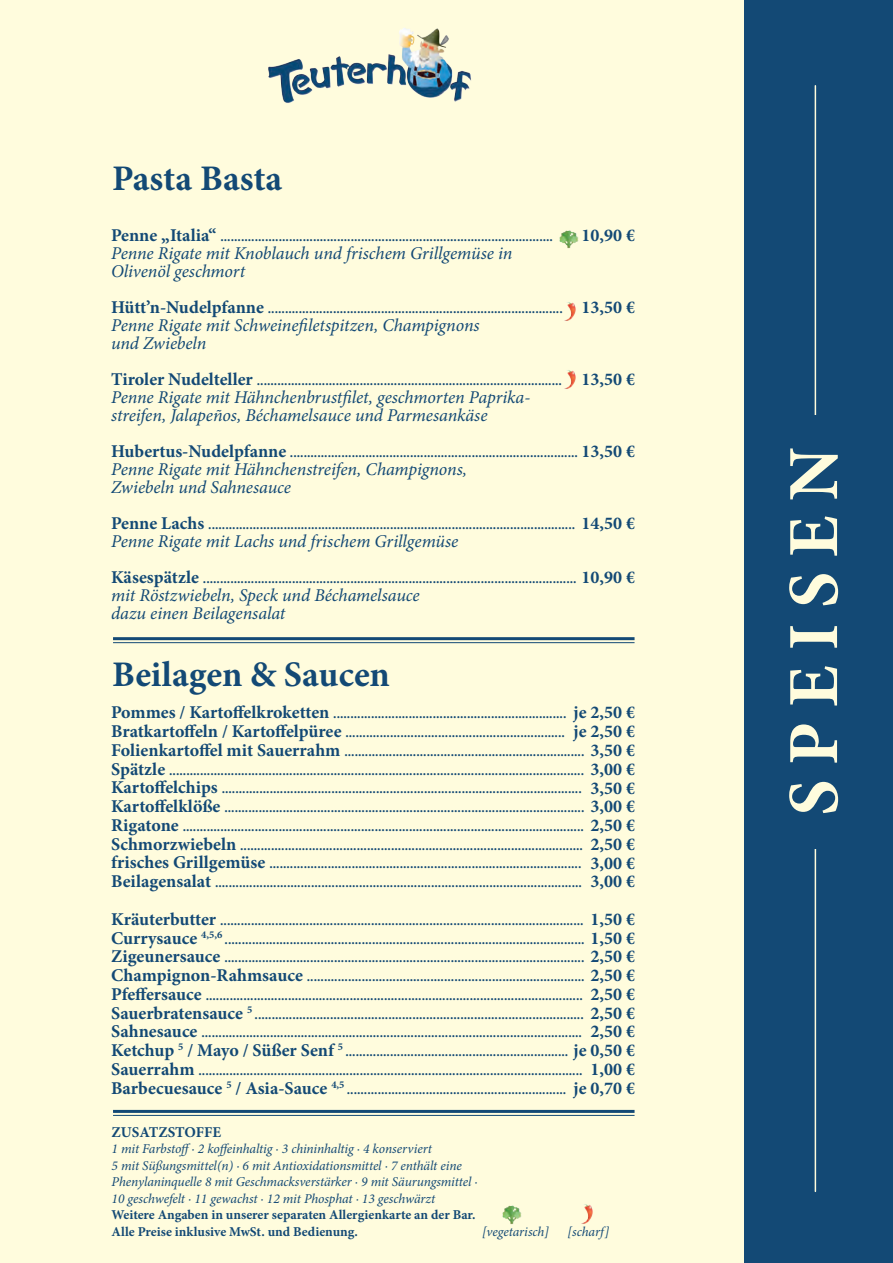
<style>
.page{position:relative;width:893px;height:1263px;background:#fffcdd}
.page>*{position:absolute;margin:0;border:0;box-sizing:border-box;transform-origin:0 0}
.t1{font:700 36px "Minion Pro";color:#134975}
.t2{font:italic 18px/18px "Minion Pro";letter-spacing:-.005em;color:#134975}
.t3{font:700 18px/18.8px "Minion Pro";color:#134975;text-align:right}
.t4{font:700 15px "Minion Pro";color:#134975}
.t5{font:700 13.5px/18.8px "Minion Pro";color:#134975}
.t6{font:italic 13.5px/16.5px "Minion Pro";letter-spacing:-.01em;color:#134975}
.s1{font-size:18px}
</style>
<div class="page">
<img style="left:269px;top:28px;width:202px;height:75px">
<div style="left:744px;top:0;width:149px;height:1263px;background:#134975"></div>
<hr style="left:815px;top:86px;width:1px;height:1105px;background:#fffcdd">
<div style="left:778px;top:415px;width:73px;height:434px;background:#134975"></div>
<svg style="left:789px;top:448px;width:49px;height:365px"></svg>
<hr style="left:113px;top:1110px;width:522px;height:3px;background:#134975">
<hr style="left:113px;top:1115px;width:522px;height:1px;background:#134975">
<hr style="left:113px;top:637px;width:522px;height:3px;background:#134975">
<hr style="left:113px;top:642px;width:522px;height:1px;background:#134975">
<img style="left:581px;top:1204px;width:12px;height:20px">
<img style="left:502px;top:1205px;width:20px;height:19px">
<img style="left:559px;top:230px;width:20px;height:19px">
<img style="left:564px;top:302px;width:12px;height:19px">
<img style="left:564px;top:370px;width:12px;height:19px">
<h1 class="t1" style="left:112px;top:153px;width:172px">Pasta Basta</h1>
<p class="t5" style="left:111px;top:228px;width:443px"><span class="s1">Penne „Italia“</span> .................................................................................................</p>
<h2 class="t2" style="left:111px;top:245px;width:403px">Penne Rigate mit Knoblauch und frischem Grillgemüse in<br>Olivenöl geschmort</h2>
<p class="t5" style="left:111px;top:300px;width:453px"><span class="s1">Hütt’n-Nudelpfanne</span> ......................................................................................</p>
<h2 class="t2" style="left:111px;top:317px;width:370px">Penne Rigate mit Schweinefiletspitzen, Champignons und Zwiebeln</h2>
<p class="t5" style="left:111px;top:372px;width:452px"><span class="s1">Tiroler Nudelteller</span> .........................................................................................</p>
<h2 class="t2" style="left:111px;top:389px;width:421px">Penne Rigate mit Hähnchenbrustfilet, geschmorten Paprika&shy;streifen, Jalapeños, Béchamelsauce und Parmesankäse</h2>
<p class="t5" style="left:111px;top:444px;width:468px"><span class="s1">Hubertus-Nudelpfanne</span> ....................................................................................</p>
<h2 class="t2" style="left:111px;top:461px;width:357px">Penne Rigate mit Hähnchenstreifen, Champignons,<br>Zwiebeln und Sahnesauce</h2>
<p class="t5" style="left:111px;top:516px;width:465px"><span class="s1">Penne Lachs</span> ...........................................................................................................</p>
<h2 class="t2" style="left:111px;top:533px;width:349px">Penne Rigate mit Lachs und frischem Grillgemüse</h2>
<p class="t5" style="left:111px;top:570px;width:467px"><span class="s1">Käsespätzle</span> .............................................................................................................</p>
<h2 class="t2" style="left:111px;top:587px;width:310px">mit Röstzwiebeln, Speck und Béchamelsauce dazu einen Beilagensalat</h2>
<h2 class="t3" style="left:581px;top:226px;width:55px">10,90 €</h2>
<h2 class="t3" style="left:581px;top:298px;width:55px">13,50 €</h2>
<h2 class="t3" style="left:581px;top:370px;width:55px">13,50 €</h2>
<h2 class="t3" style="left:581px;top:442px;width:55px">13,50 €</h2>
<h2 class="t3" style="left:581px;top:514px;width:55px">14,50 €</h2>
<h2 class="t3" style="left:581px;top:568px;width:55px">10,90 €</h2>
<h1 class="t1" style="left:112px;top:649px;width:279px">Beilagen &amp; Saucen</h1>
<p class="t5" style="left:111px;top:705px;width:475px"><span class="s1">Pommes / Kartoffelkroketten</span> ....................................................................<br><span class="s1">Bratkartoffeln / Kartoffelpüree</span> ................................................................<br><span class="s1">Folienkartoffel mit Sauerrahm</span> ......................................................................<br><span class="s1">Spätzle</span> .........................................................................................................................<br><span class="s1">Kartoffelchips</span> .........................................................................................................<br><span class="s1">Kartoffelklöße</span> .........................................................................................................<br><span class="s1">Rigatone</span> .....................................................................................................................<br><span class="s1">Schmorzwiebeln</span> .................................................................................................... <span class="s1">frisches Grillgemüse</span> ...........................................................................................<br><span class="s1">Beilagensalat</span> ...........................................................................................................</p>
<p class="t5" style="left:111px;top:911px;width:475px"><span class="s1">Kräuterbutter</span> ..........................................................................................................<br><span class="s1">Currysauce</span> <sup>4,5,6</sup> .........................................................................................................<br><span class="s1">Zigeunersauce</span> .........................................................................................................<br><span class="s1">Champignon-Rahmsauce</span> .................................................................................<br><span class="s1">Pfeffersauce</span> ..............................................................................................................<br><span class="s1">Sauerbratensauce</span> <sup>5</sup> ................................................................................................<br><span class="s1">Sahnesauce</span> ...............................................................................................................<br><span class="s1">Ketchup</span> <sup>5</sup> <span class="s1">/ Mayo / Süßer Senf</span> <sup>5</sup> .................................................................<br><span class="s1">Sauerrahm</span> ................................................................................................................<br><span class="s1">Barbecuesauce</span> <sup>5</sup> <span class="s1">/ Asia-Sauce</span> <sup>4,5</sup> ................................................................</p>
<h2 class="t3" style="left:574px;top:703px;width:63px">je 2,50 € je 2,50 €<br>3,50 €<br>3,00 €<br>3,50 €<br>3,00 €<br>2,50 €<br>2,50 €<br>3,00 €<br>3,00 €</h2>
<h2 class="t3" style="left:574px;top:909px;width:63px">1,50 €<br>1,50 €<br>2,50 €<br>2,50 €<br>2,50 €<br>2,50 €<br>2,50 € je 0,50 €<br>1,00 € je 0,70 €</h2>
<p class="t4" style="left:112px;top:1121px;width:111px">ZUSATZSTOFFE</p>
<p class="t6" style="left:112px;top:1141px;width:368px">1 mit Farbstoff· 2 koffeinhaltig · 3 chininhaltig · 4 konserviert<br>5 mit Süßungsmittel(n) · 6 mit Antioxidationsmittel · 7 enthält eine Phenylaninquelle 8 mit Geschmacksverstärker · 9 mit Säurungsmittel · 10 geschwefelt · 11 gewachst · 12 mit Phosphat · 13 geschwärzt</p>
<p class="t5" style="left:112px;top:1206px;width:365px;line-height:16.5px">Weitere Angaben in unserer separaten Allergienkarte an der Bar.<br>Alle Preise inklusive MwSt. und Bedienung.</p>
<p class="t6" style="left:482px;top:1223px;width:69px">[vegetarisch]</p>
<p class="t6" style="left:568px;top:1223px;width:43px">[scharf]</p>
</div>
